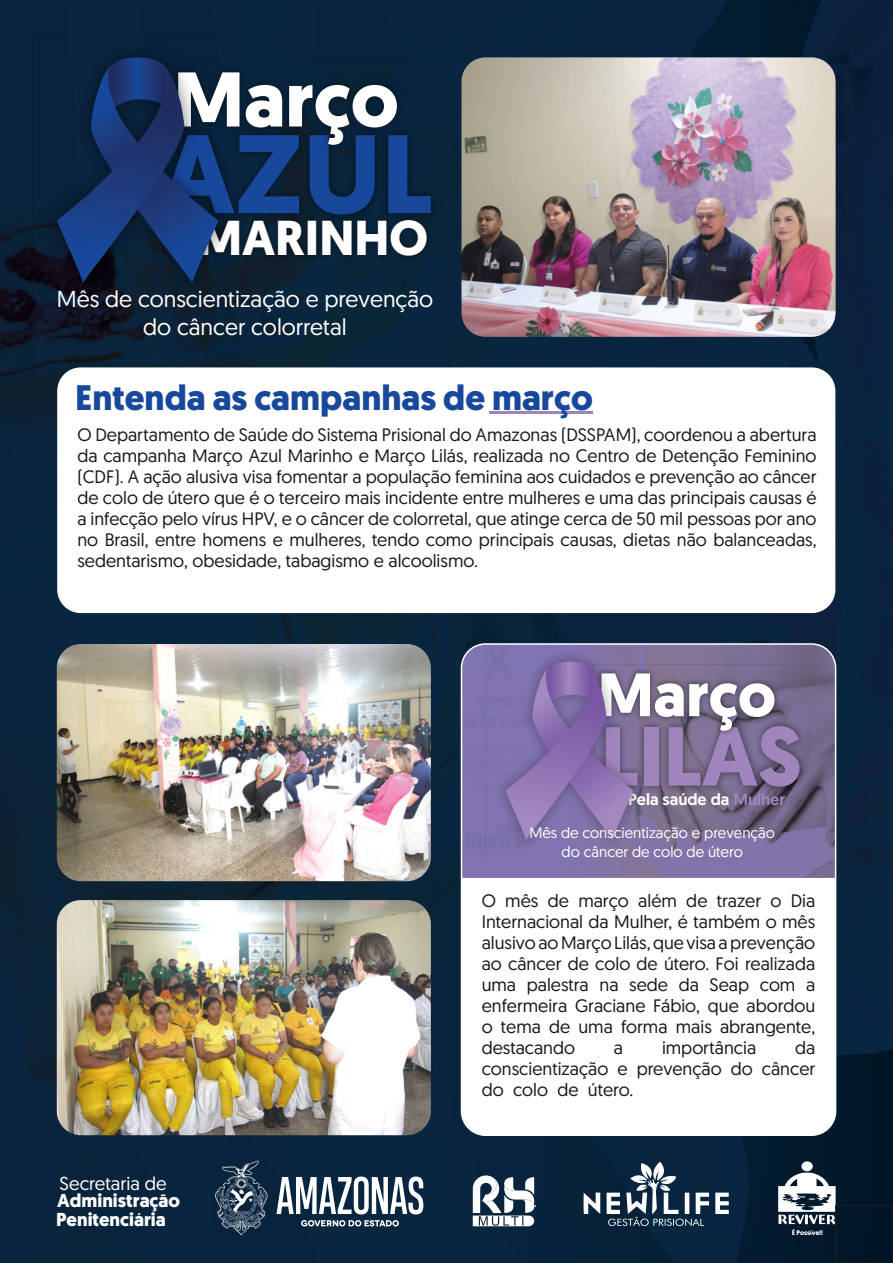
<style>
.page{position:relative;width:893px;height:1263px;background:#fff}
.page>*{position:absolute;margin:0;border:0;box-sizing:border-box;transform-origin:0 0}
.t1{font:700 111.45px "Geomanist";color:#18489b}
.t2{font:700 83.4px "Geomanist";color:#a085bd}
.t3{font:700 77.25px "Geomanist";color:#fff}
.t4{font:700 61.2px "Geomanist";color:#fff}
.t5{font:700 48.9px "Geomanist";color:#fff}
.t6{font:700 35.4px "Geomanist";color:#18489b}
.t7{font:22.95px/28.3px "Geomanist";color:#fff;text-align:center}
.t8{font:700 18.75px/19.4px "Geomanist";color:#fff}
.t9{font:18.75px "Geomanist";color:#fff}
.t10{font:18px/21px "Geomanist";color:#1b1716;text-align:justify}
.t11{font:500 16.35px "Geomanist";color:#fff}
.t12{font:15px/18.6px "Geomanist";color:#fff;text-align:center}
.s1{color:#a085bd}
</style>
<div class="page">
<img style="left:0;top:0;width:893px;height:1263px">
<svg style="left:215px;top:1160px;width:208px;height:75px"></svg>
<svg style="left:778px;top:1161px;width:58px;height:74px"></svg>
<svg style="left:473px;top:1175px;width:61px;height:51px"></svg>
<svg style="left:583px;top:1162px;width:146px;height:64px"></svg>
<img style="left:243px;top:123px;width:200px;height:103px">
<img style="left:243px;top:215px;width:189px;height:46px">
<img style="left:243px;top:61px;width:165px;height:95px">
<img style="left:32px;top:33px;width:211px;height:274px">
<svg style="left:57px;top:57px;width:161px;height:226px;background:#112b55"></svg>
<div style="left:461px;top:644px;width:375px;height:491px;background:#fff;border-radius:24px"></div>
<img style="left:461px;top:644px;width:375px;height:233px">
<img style="left:644px;top:701px;width:167px;height:97px">
<img style="left:644px;top:664px;width:139px;height:75px">
<img style="left:486px;top:646px;width:158px;height:213px">
<svg style="left:505px;top:661px;width:128px;height:179px;background:#806ca5"></svg>
<div style="left:461px;top:643px;width:375px;height:493px;border:2px solid #fff;border-radius:24px"></div>
<div style="left:835px;top:1205px;width:58px;height:58px;border:1px solid #231f20"></div>
<img style="left:461px;top:57px;width:375px;height:280px;border-radius:24px">
<div style="left:57px;top:367px;width:778px;height:246px;background:#fff;border-radius:23px"></div>
<hr style="left:489px;top:411px;width:104px;height:3px;background:#a085bd">
<img style="left:57px;top:644px;width:374px;height:237px;border-radius:24px">
<img style="left:57px;top:900px;width:374px;height:235px;border-radius:24px">
<img style="left:96px;top:976px;width:213px;height:51px">
<h3 class="t3" style="left:174px;top:69px;width:226px">Março</h3>
<h1 class="t1" style="left:160px;top:130px;width:274px">AZUL</h1>
<h3 class="t5" style="left:197px;top:219px;width:232px">MARINHO</h3>
<p class="t7" style="left:57px;top:287px;width:378px">Mês de conscientização e prevenção do câncer colorretal</p>
<h3 class="t6" style="left:75px;top:383px;width:519px">Entenda as campanhas de março</h3>
<p class="t10" style="left:77px;top:426px;width:741px">O Departamento de Saúde do Sistema Prisional do Amazonas (DSSPAM), coordenou a abertura da campanha Março Azul Marinho e Março Lilás, realizada no Centro de Detenção Feminino (CDF). A ação alusiva visa fomentar a população feminina aos cuidados e prevenção ao câncer de colo de útero que é o terceiro mais incidente entre mulheres e uma das principais causas é a infecção pelo vírus HPV, e o câncer de colorretal, que atinge cerca de 50 mil pessoas por ano no Brasil, entre homens e mulheres, tendo como principais causas, dietas não balanceadas, sedentarismo, obesidade, tabagismo e alcoolismo.</p>
<h3 class="t4" style="left:598px;top:670px;width:179px">Março</h3>
<h2 class="t2" style="left:601px;top:723px;width:203px">LILÁS</h2>
<p class="t11" style="left:628px;top:793px;width:159px">Pela saúde da <span class="s1">Mulher</span></p>
<p class="t12" style="left:529px;top:825px;width:247px">Mês de conscientização e prevenção do câncer de colo de útero</p>
<p class="t9" style="left:60px;top:1176px;width:109px">Secretaria de</p>
<p class="t8" style="left:56px;top:1192px;width:125px">Administração<br>Penitenciária</p>
<p class="t10" style="left:482px;top:892px;width:335px">O mês de março além de trazer o Dia Internacional da Mulher, é também o mês alusivo ao Março Lilás, que visa a prevenção ao câncer de colo de útero. Foi realizada uma palestra na sede da Seap com a enfermeira Graciane Fábio, que abordou o tema de uma forma mais abrangente, destacando</p>
<p class="t10" style="left:614px;top:1039px;width:11px">a</p>
<p class="t10" style="left:662px;top:1039px;width:96px">importância</p>
<p class="t10" style="left:482px;top:1039px;width:335px;text-indent:313px">da conscientização e prevenção do câncer do colo de útero.</p>
</div>
